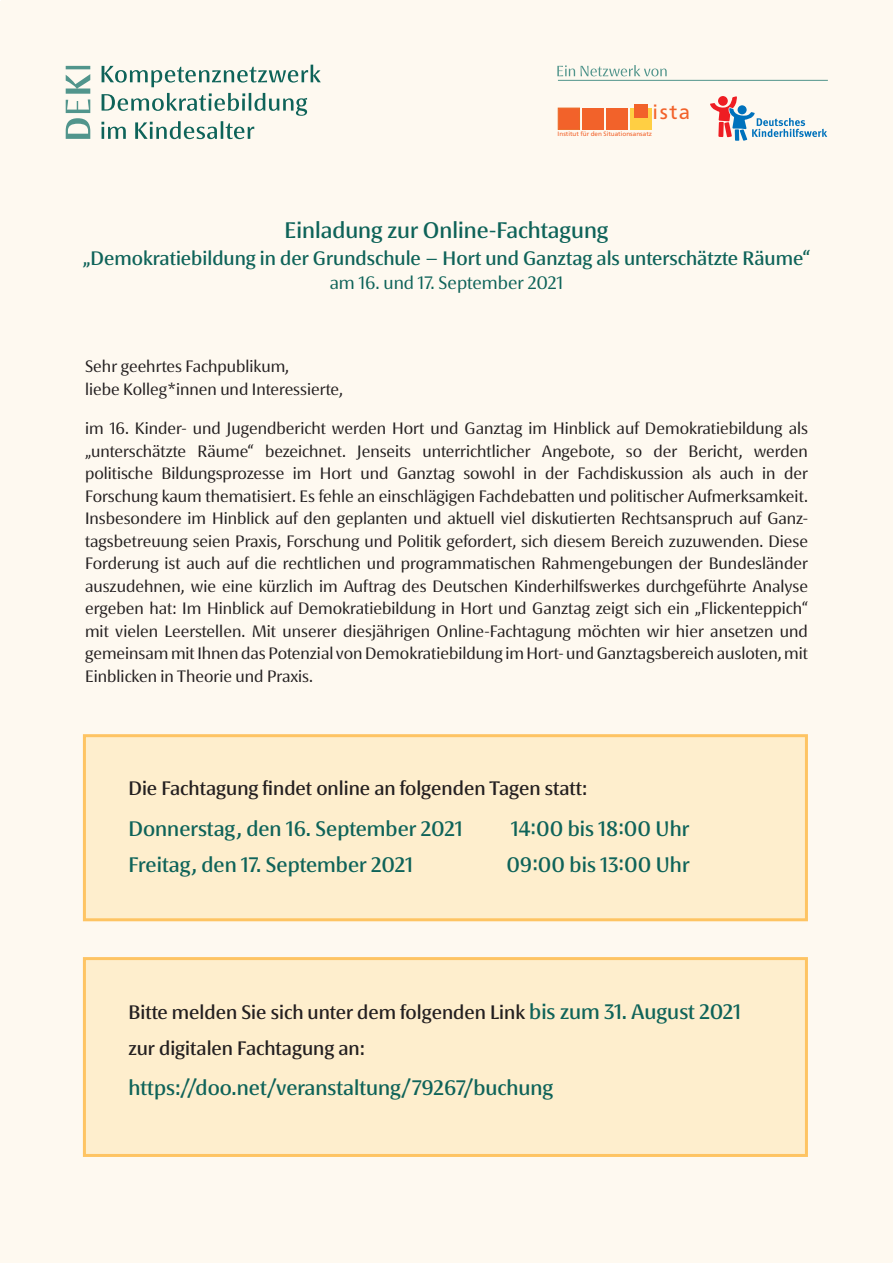
<style>
.page{position:relative;width:893px;height:1263px;background:#fff}
.page>*{position:absolute;margin:0;border:0;box-sizing:border-box;transform-origin:0 0}
.t1{font:600 22.5px "Koning Display";color:#0e6359}
.t2{font:600 21px "Koning Display";color:#0e6359}
.t3{font:20.4px "Frutiger Neue 1450 Pro";color:#f2622a}
.t4{font:600 19.5px/36.5px "Koning Display";color:#231f20}
.t5{font:600 19.5px "Koning Display";color:#0e6359}
.t6{font:18px "Koning Display";color:#0e6359}
.t7{font:16.5px/22.5px "Koning Display";color:#231f20}
.t8{font:6.3px "Frutiger Neue 1450 Pro";color:#f2622a}
.s1{font-size:21px;color:#0e6359}
</style>
<div class="page">
<div style="left:1px;top:1px;width:891px;height:1261px;background:#fef9f0"></div>
<svg style="left:65px;top:65px;width:25px;height:74px"></svg>
<svg style="left:101px;top:64px;width:220px;height:75px"></svg>
<svg style="left:557px;top:65px;width:110px;height:11px"></svg>
<hr style="left:558px;top:80px;width:270px;height:1px;background:#51958c">
<div style="left:558px;top:108px;width:22px;height:21px;background:#f2622a;border:1px solid #eb6823"></div>
<div style="left:582px;top:108px;width:22px;height:21px;background:#f2622a"></div>
<div style="left:606px;top:108px;width:22px;height:21px;background:#f2622a"></div>
<div style="left:630px;top:108px;width:22px;height:21px;background:#ffcf43"></div>
<div style="left:634px;top:104px;width:13px;height:14px;background:#f2622a"></div>
<svg style="left:710px;top:96px;width:118px;height:45px"></svg>
<div style="left:84px;top:736px;width:722px;height:184px;background:#feeecd"></div>
<div style="left:83px;top:734px;width:725px;height:187px;border:3px solid #fec463"></div>
<div style="left:84px;top:958px;width:722px;height:197px;background:#feeecd"></div>
<div style="left:83px;top:957px;width:725px;height:200px;border:3px solid #fec463"></div>
<p class="t3" style="left:653px;top:97px;width:39px">ista</p>
<p class="t8" style="left:559px;top:127px;width:96px">Institut für den Situationsansatz</p>
<p class="t8" style="left:558px;top:129px;width:96px">Institut für den Situationsansatz</p>
<h1 class="t1" style="left:284px;top:216px;width:325px">Einladung zur Online-Fachtagung</h1>
<p class="t5" style="left:83px;top:245px;width:729px">„Demokratiebildung in der Grundschule – Hort und Ganztag als unterschätzte Räume“</p>
<p class="t6" style="left:330px;top:271px;width:235px">am 16. und 17. September 2021</p>
<p class="t7" style="left:85px;top:355px;width:259px">Sehr geehrtes Fachpublikum,<br>liebe Kolleg*innen und Interessierte,</p>
<p class="t7" style="left:85px;top:417px;width:724px;text-align:justify">im 16. Kinder- und Jugendbericht werden Hort und Ganztag im Hinblick auf Demokratiebildung als „unterschätzte Räume“ bezeichnet. Jenseits unterrichtlicher Angebote, so der Bericht, werden politische Bildungsprozesse im Hort und Ganztag sowohl in der Fachdiskussion als auch in der Forschung kaum thematisiert. Es fehle an einschlägigen Fachdebatten und politischer Aufmerksamkeit.<br>Insbesondere im Hinblick auf den geplanten und aktuell viel diskutierten Rechtsanspruch auf Ganz&shy;tagsbetreuung seien Praxis, Forschung und Politik gefordert, sich diesem Bereich zuzuwenden. Diese Forderung ist auch auf die rechtlichen und programmatischen Rahmengebungen der Bundesländer auszudehnen, wie eine kürzlich im Auftrag des Deutschen Kinderhilfswerkes durchgeführte Analyse ergeben hat: Im Hinblick auf Demokratiebildung in Hort und Ganztag zeigt sich ein „Flickenteppich“ mit vielen Leerstellen. Mit unserer diesjährigen Online-Fachtagung möchten wir hier ansetzen und gemeinsam mit Ihnen das Potenzial von Demokratiebildung im Hort- und Ganztagsbereich ausloten, mit Einblicken in Theorie und Praxis.</p>
<p class="t4" style="left:128px;top:769px;width:460px">Die Fachtagung findet online an folgenden Tagen statt:</p>
<p class="t2" style="left:128px;top:815px;width:336px">Donnerstag, den 16. September 2021</p>
<p class="t2" style="left:511px;top:815px;width:180px">14:00 bis 18:00 Uhr</p>
<p class="t2" style="left:128px;top:852px;width:286px">Freitag, den 17. September 2021</p>
<p class="t2" style="left:506px;top:852px;width:185px">09:00 bis 13:00 Uhr</p>
<p class="t4" style="left:128px;top:993px;width:614px">Bitte melden Sie sich unter dem folgenden Link <span class="s1">bis zum 31. August 2021 </span>zur digitalen Fachtagung an:</p>
<p class="t2" style="left:128px;top:1074px;width:426px">https://doo.net/veranstaltung/79267/buchung</p>
</div>
